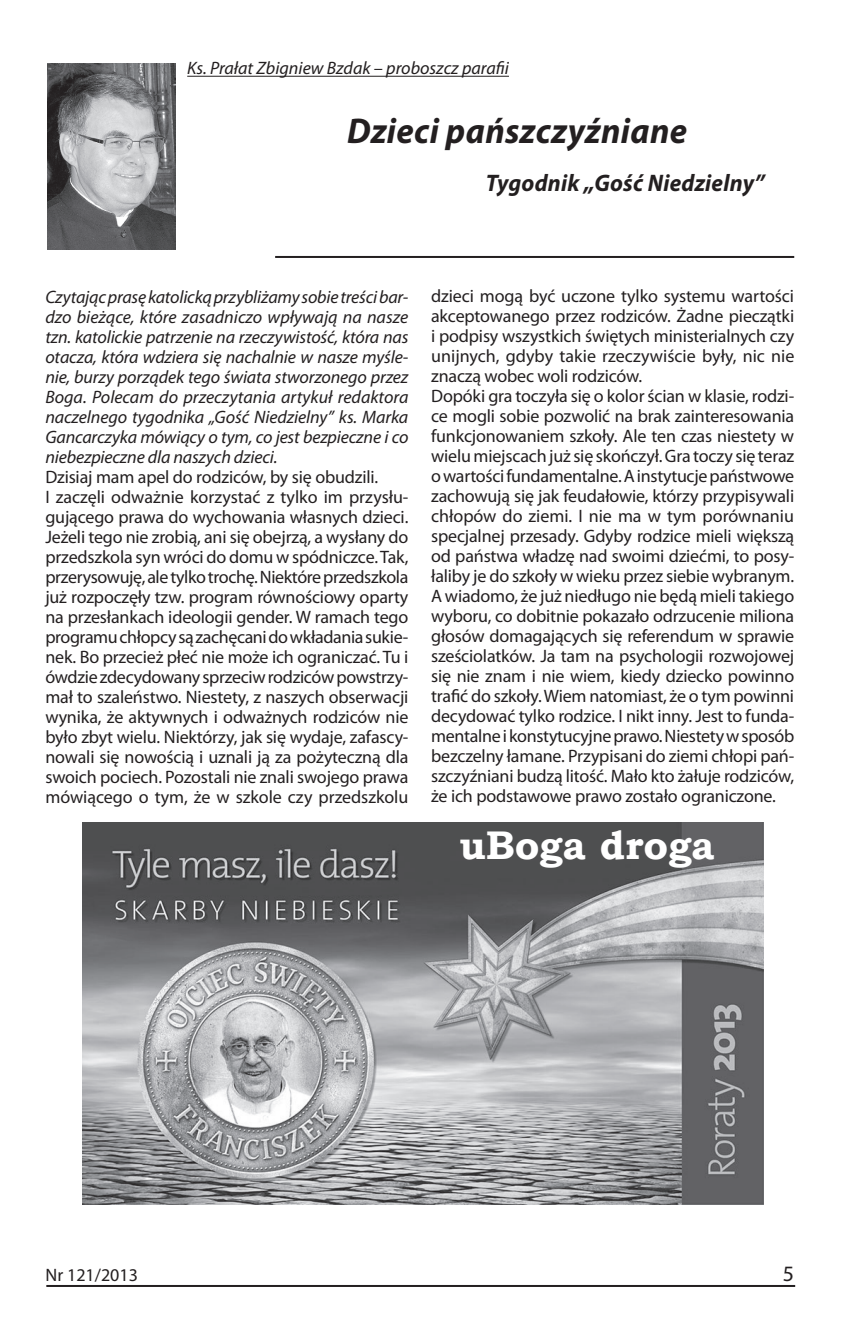
<style>
.page{position:relative;width:868px;height:1338px;background:#fff}
.page>*{position:absolute;margin:0;border:0;box-sizing:border-box;transform-origin:0 0}
.t1{font:700 40px "Bookman Old Style";color:#fff}
.t2{font:italic 700 36px "Myriad Pro";letter-spacing:.01em;color:#231f20;scale:.96 1}
.t3{font:italic 700 24px "Myriad Pro";letter-spacing:.01em;color:#231f20;scale:.96 1}
.t4{font:18px/20px "Myriad Pro";letter-spacing:-.01em;color:#231f20}
.t5{font:italic 18px/20px "Myriad Pro";letter-spacing:-.01em;color:#231f20;text-align:justify}
</style>
<div class="page">
<hr style="left:46px;top:1285px;width:749px;height:2px;background:#231f20">
<hr style="left:275px;top:256px;width:519px;height:2px;background:#231f20">
<hr style="left:187px;top:76px;width:322px;height:1px;background:#231f20">
<img style="left:48px;top:63px;width:128px;height:186px">
<img style="left:82px;top:822px;width:681px;height:383px">
<p class="t5" style="left:187px;top:58px;width:323px">Ks. Prałat Zbigniew Bzdak – proboszcz parafii</p>
<h2 class="t2" style="left:347px;top:108px;width:356px">Dzieci pańszczyźniane</h2>
<h3 class="t3" style="left:485px;top:168px;width:292px">Tygodnik „Gość Niedzielny”</h3>
<p class="t5" style="left:45px;top:286px;width:364px">Czytając prasę katolicką przybliżamy sobie treści bar&shy;dzo bieżące, które zasadniczo wpływają na nasze tzn. katolickie patrzenie na rzeczywistość, która nas otacza, która wdziera się nachalnie w nasze myśle&shy;nie, burzy porządek tego świata stworzonego przez Boga. Polecam do przeczytania artykuł redaktora naczelnego tygodnika „Gość Niedzielny” ks. Marka Gancarczyka mówiący o tym, co jest bezpieczne i co niebezpieczne dla naszych dzieci.</p>
<p class="t4" style="left:45px;top:466px;width:364px">Dzisiaj mam apel do rodziców, by się obudzili.<br>I zaczęli odważnie korzystać z tylko im przysłu&shy;gującego prawa do wychowania własnych dzieci.<br>Jeżeli tego nie zrobią, ani się obejrzą, a wysłany do przedszkola syn wróci do domu w spódniczce. Tak, przerysowuję, ale tylko trochę. Niektóre przedszkola już rozpoczęły tzw. program równościowy oparty na przesłankach ideologii gender. W ramach tego programu chłopcy są zachęcani do wkładania sukie&shy;nek. Bo przecież płeć nie może ich ograniczać. Tu i ówdzie zdecydowany sprzeciw rodziców powstrzy&shy;mał to szaleństwo. Niestety, z naszych obserwacji wynika, że aktywnych i odważnych rodziców nie było zbyt wielu. Niektórzy, jak się wydaje, zafascy&shy;nowali się nowością i uznali ją za pożyteczną dla swoich pociech. Pozostali nie znali swojego prawa mówiącego o tym, że w szkole czy przedszkolu</p>
<p class="t4" style="left:431px;top:285px;width:365px">dzieci mogą być uczone tylko systemu wartości akceptowanego przez rodziców. Żadne pieczątki i podpisy wszystkich świętych ministerialnych czy unijnych, gdyby takie rzeczywiście były, nic nie znaczą wobec woli rodziców.<br>Dopóki gra toczyła się o kolor ścian w klasie, rodzi&shy;ce mogli sobie pozwolić na brak zainteresowania funkcjonowaniem szkoły. Ale ten czas niestety w wielu miejscach już się skończył. Gra toczy się teraz o wartości fundamentalne. A instytucje państwowe zachowują się jak feudałowie, którzy przypisywali chłopów do ziemi. I nie ma w tym porównaniu specjalnej przesady. Gdyby rodzice mieli większą od państwa władzę nad swoimi dziećmi, to posy&shy;łaliby je do szkoły w wieku przez siebie wybranym.<br>A wiadomo, że już niedługo nie będą mieli takiego wyboru, co dobitnie pokazało odrzucenie miliona głosów domagających się referendum w sprawie sześciolatków. Ja tam na psychologii rozwojowej się nie znam i nie wiem, kiedy dziecko powinno trafić do szkoły. Wiem natomiast, że o tym powinni decydować tylko rodzice. I nikt inny. Jest to funda&shy;mentalne i konstytucyjne prawo. Niestety w sposób bezczelny łamane. Przypisani do ziemi chłopi pań&shy;szczyźniani budzą litość. Mało kto żałuje rodziców, że ich podstawowe prawo zostało ograniczone.</p>
<h1 class="t1" style="left:459px;top:816px;width:257px">uBoga droga</h1>
<p class="t4" style="left:45px;top:1265px;width:94px">Nr 121/2013</p>
</div>
